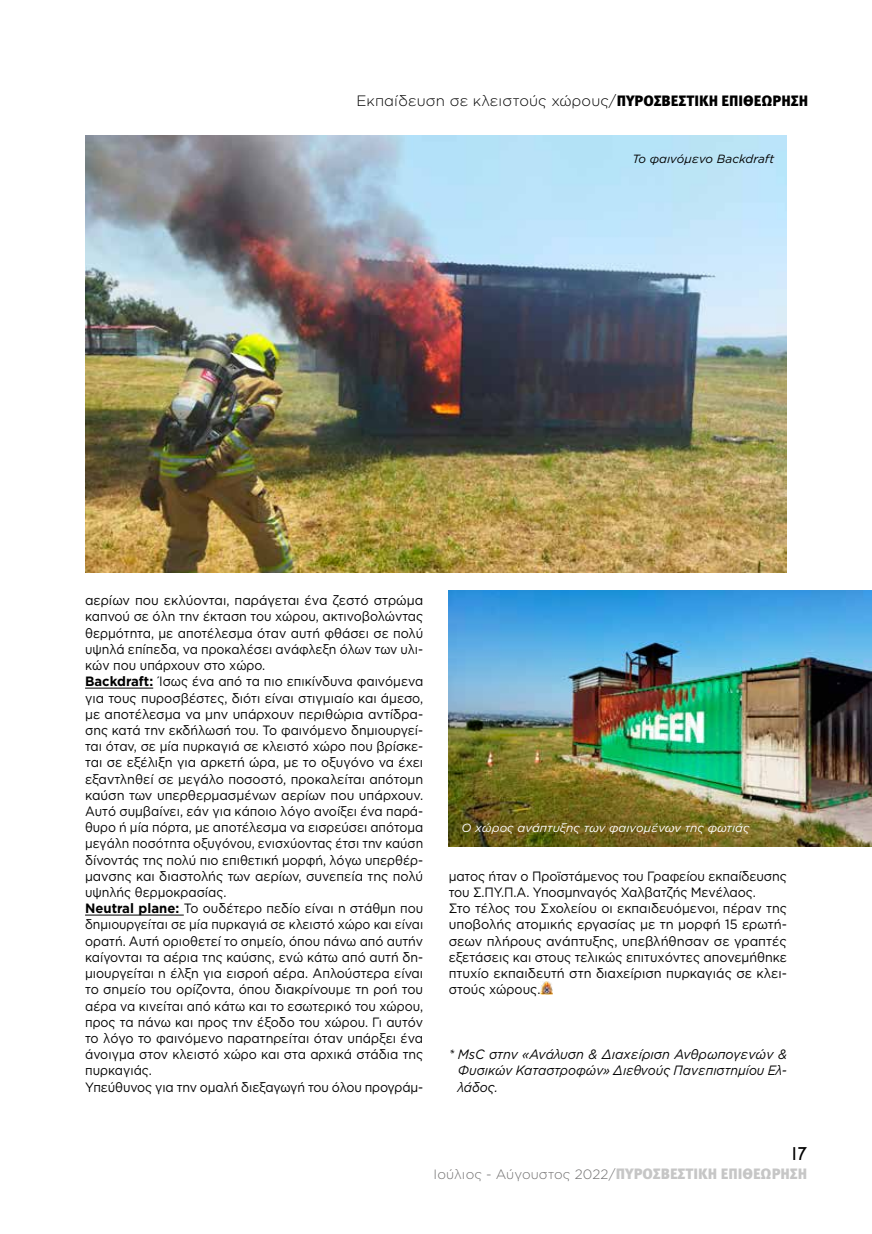
<style>
.page{position:relative;width:872px;height:1234px;background:#fff}
.page>*{position:absolute;margin:0;border:0;box-sizing:border-box;transform-origin:0 0}
.t1{font:300 15px "Gotham Greek";color:#000}
.t2{font:15px "Star Avenue";color:#000}
.t3{font:13.5px/16.2px "Gotham Greek";color:#000;scale:.95 1}
.t4{font:13.5px/16.2px "Gotham Greek";color:#000;scale:.93 1}
.t5{font:italic 13.5px/16.2px "Gotham Greek";color:#000;text-align:justify;scale:.95 1}
.t6{font:300 13.5px "Gotham Greek";color:#706f6f}
.t7{font:italic 11.85px "Gotham Greek";color:#fff}
.t8{font:italic 11.85px "Gotham Greek";color:#000}
.s1{font-family:"Meta Pro";font-weight:900}
.s2{font-weight:700}
.s3{font-family:"Meta Pro";font-weight:900;font-size:15px;color:#c6c6c6}
</style>
<div class="page">
<hr style="left:85px;top:687px;width:68px;height:1px;background:#000">
<hr style="left:85px;top:914px;width:99px;height:1px;background:#000">
<img style="left:85px;top:135px;width:702px;height:437px">
<img style="left:540px;top:981px;width:13px;height:13px">
<img style="left:449px;top:590px;width:423px;height:256px">
<p class="t1" style="left:356px;top:93px;width:453px">Εκπαίδευση σε κλειστούς χώρους/<span class="s1">ΠΥΡΟΣΒΕΣΤΙΚΗ ΕΠΙΘΕΩΡΗΣΗ</span></p>
<p class="t8" style="left:632px;top:152px;width:143px">Το φαινόμενο Backdraft</p>
<p class="t3" style="left:85px;top:592px;width:357px">αερίων που εκλύονται, παράγεται ένα ζεστό στρώμα καπνού σε όλη την έκταση του χώρου, ακτινοβολώντας θερμότητα, με αποτέλεσμα όταν αυτή φθάσει σε πολύ υψηλά επίπεδα, να προκαλέσει ανάφλεξη όλων των υλι&shy;κών που υπάρχουν στο χώρο.<br><span class="s2">Backdraft:</span> Ίσως ένα από τα πιο επικίνδυνα φαινόμενα για τους πυροσβέστες, διότι είναι στιγμιαίο και άμεσο, με αποτέλεσμα να μην υπάρχουν περιθώρια αντίδρα&shy;σης κατά την εκδήλωσή του. Το φαινόμενο δημιουργεί&shy;ται όταν, σε μία πυρκαγιά σε κλειστό χώρο που βρίσκε&shy;ται σε εξέλιξη για αρκετή ώρα, με το οξυγόνο να έχει εξαντληθεί σε μεγάλο ποσοστό, προκαλείται απότομη καύση των υπερθερμασμένων αερίων που υπάρχουν.<br>Αυτό συμβαίνει, εάν για κάποιο λόγο ανοίξει ένα παρά&shy;θυρο ή μία πόρτα, με αποτέλεσμα να εισρεύσει απότομα μεγάλη ποσότητα οξυγόνου, ενισχύοντας έτσι την καύση δίνοντάς της πολύ πιο επιθετική μορφή, λόγω υπερθέρ&shy;μανσης και διαστολής των αερίων, συνεπεία της πολύ υψηλής θερμοκρασίας.<br><span class="s2">Neutral plane:</span> Το ουδέτερο πεδίο είναι η στάθμη που δημιουργείται σε μία πυρκαγιά σε κλειστό χώρο και είναι ορατή. Αυτή οριοθετεί το σημείο, όπου πάνω από αυτήν καίγονται τα αέρια της καύσης, ενώ κάτω από αυτή δη&shy;μιουργείται η έλξη για εισροή αέρα. Απλούστερα είναι το σημείο του ορίζοντα, όπου διακρίνουμε τη ροή του αέρα να κινείται από κάτω και το εσωτερικό του χώρου, προς τα πάνω και προς την έξοδο του χώρου. Γι αυτόν το λόγο το φαινόμενο παρατηρείται όταν υπάρξει ένα άνοιγμα στον κλειστό χώρο και στα αρχικά στάδια της πυρκαγιάς.<br>Υπεύθυνος για την ομαλή διεξαγωγή του όλου προγράμ-</p>
<p class="t7" style="left:461px;top:821px;width:290px">Ο χώρος ανάπτυξης των φαινομένων της φωτιάς</p>
<p class="t4" style="left:449px;top:867px;width:365px">ματος ήταν ο Προϊστάμενος του Γραφείου εκπαίδευσης του Σ.ΠΥ.Π.Α. Υποσμηναγός Χαλβατζής Μενέλαος.<br>Στο τέλος του Σχολείου οι εκπαιδευόμενοι, πέραν της υποβολής ατομικής εργασίας με τη μορφή 15 ερωτή&shy;σεων πλήρους ανάπτυξης, υπεβλήθησαν σε γραπτές εξετάσεις και στους τελικώς επιτυχόντες απονεμήθηκε πτυχίο εκπαιδευτή στη διαχείριση πυρκαγιάς σε κλει&shy;στούς χώρους.</p>
<p class="t5" style="left:458px;top:1046px;width:348px;text-indent:-9px">* ΜsC στην «Ανάλυση &amp; Διαχείριση Ανθρωπογενών &amp; Φυσικών Καταστροφών» Διεθνούς Πανεπιστημίου Ελ&shy;λάδος.</p>
<p class="t2" style="left:793px;top:1144px;width:16px">17</p>
<p class="t6" style="left:433px;top:1166px;width:375px">Ιούλιος - Αύγουστος 2022/<span class="s3">ΠΥΡΟΣΒΕΣΤΙΚΗ ΕΠΙΘΕΩΡΗΣΗ</span></p>
</div>
